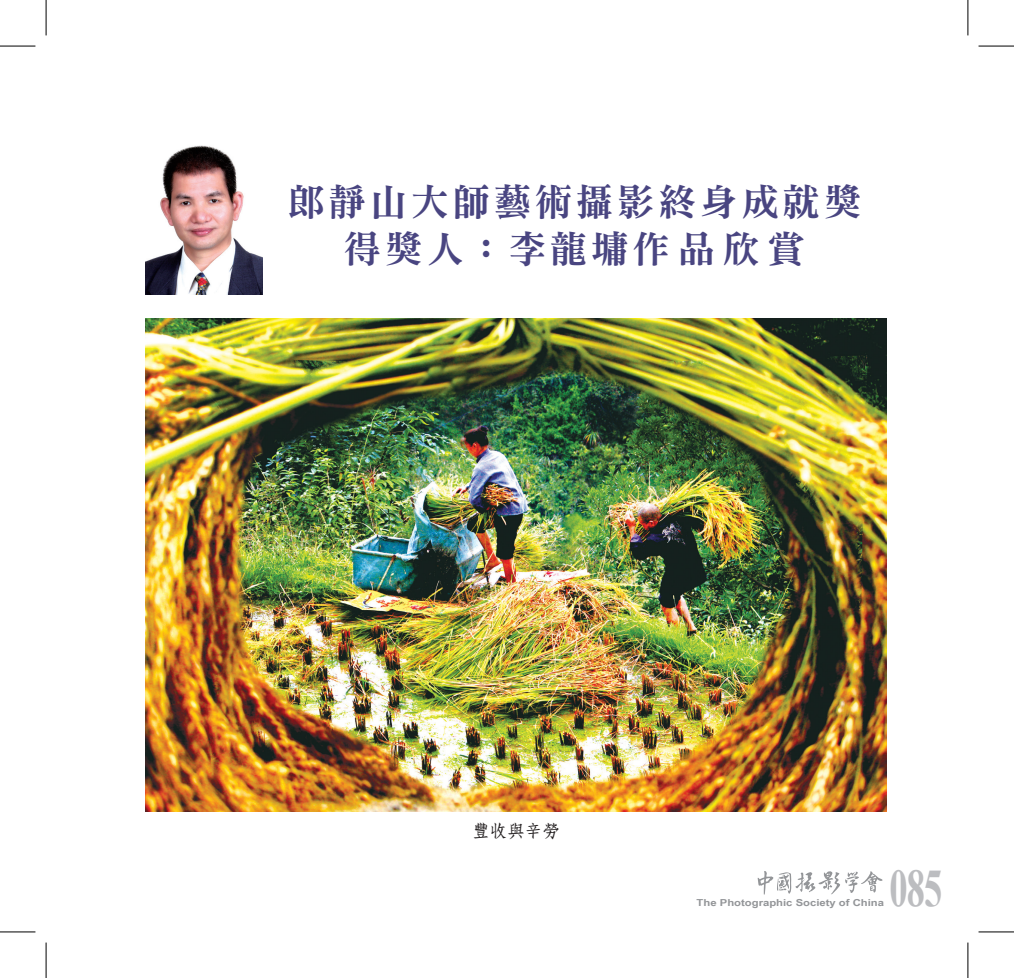
<style>
.page{position:relative;width:1014px;height:978px;background:#fff}
.page>*{position:absolute;margin:0;border:0;box-sizing:border-box;transform-origin:0 0}
.t1{font:700 52.62px "Times New Roman";color:#bcbdc0;scale:.69 1}
.t2{font:37.5px "DFN Ming W9 WINP BF";letter-spacing:.1em;color:#494581}
.相片說明文{font:17.5px "DF Fang Song W6 WIN BF";color:#231f20}
.t3{font:700 9.62px "Arial Narrow";color:#939598;scale:1.43 1}
</style>
<div class="page">
<svg style="left:757px;top:871px;width:125px;height:24px"></svg>
<img style="left:145px;top:145px;width:117px;height:149px">
<img style="left:145px;top:319px;width:741px;height:492px">
<hr style="left:0;top:46px;width:35px;height:1px;background:#000">
<hr style="left:978px;top:46px;width:35px;height:1px;background:#000">
<hr style="left:0;top:932px;width:35px;height:1px;background:#000">
<hr style="left:978px;top:932px;width:35px;height:1px;background:#000">
<hr style="left:46px;top:0;width:1px;height:35px;background:#000">
<hr style="left:46px;top:943px;width:1px;height:35px;background:#000">
<hr style="left:967px;top:0;width:1px;height:35px;background:#000">
<hr style="left:967px;top:943px;width:1px;height:35px;background:#000">
<p class="t2" style="left:287px;top:182px;width:575px">郎靜山大師藝術攝影終身成就獎</p>
<p class="t2" style="left:343px;top:230px;width:463px">得獎人：李龍墉作品欣賞</p>
<p class="相片說明文" style="left:472px;top:822px;width:89px">豐收與辛勞</p>
<h1 class="t1" style="left:889px;top:852px;width:78px">085</h1>
<p class="t3" style="left:696px;top:896px;width:133px">The Photographic Society of China</p>
</div>
